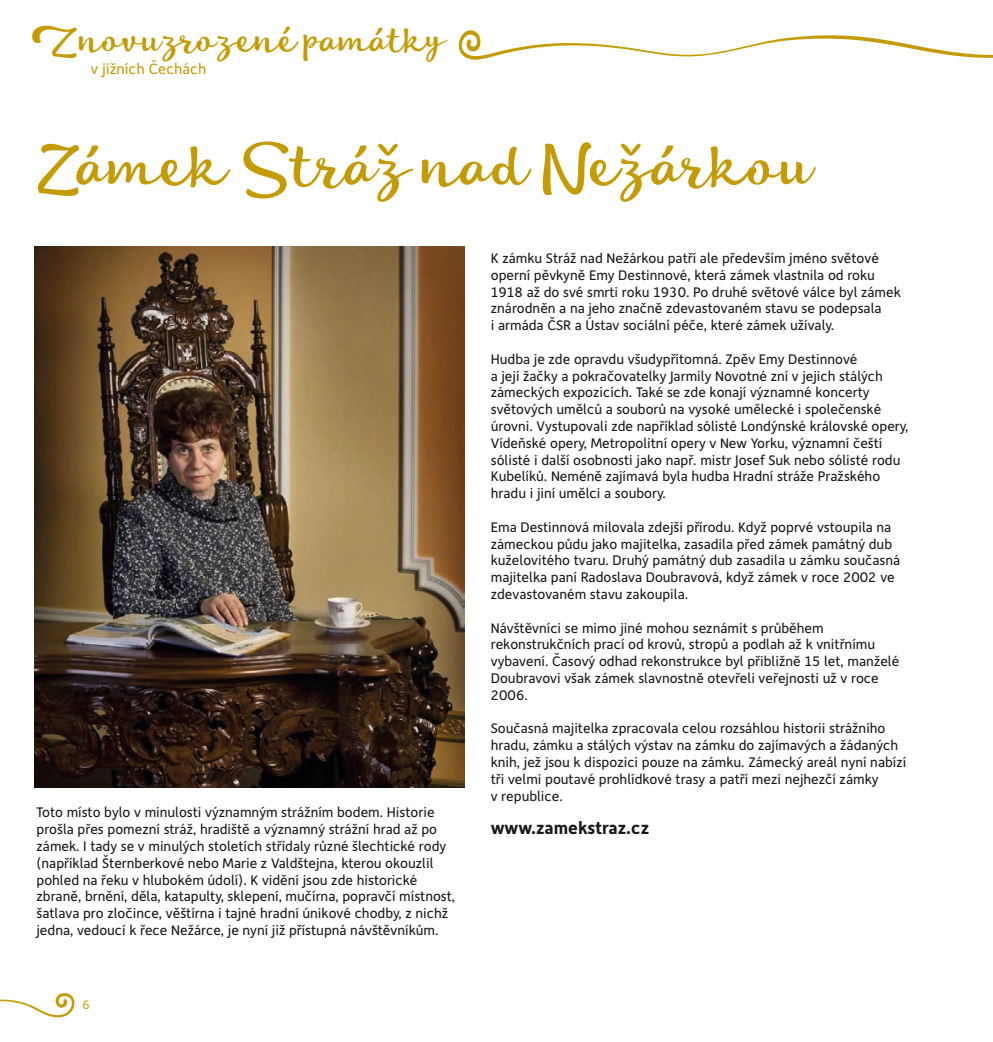
<style>
.page{position:relative;width:993px;height:1042px;background:#fff}
.page>*{position:absolute;margin:0;border:0;box-sizing:border-box;transform-origin:0 0}
.t1{font:59.85px "Lifehack";color:#c59b05}
.t2{font:35.88px "Lifehack";color:#c59b05}
.t3{font:700 17.5px "Depot";color:#181816}
.t4{font:15.05px "Depot";color:#c59b05}
.t5{font:14px/16.8px "Depot";color:#181816}
.t6{font:12.25px "Depot";color:#c59b05}
</style>
<div class="page">
<svg style="left:0;top:993px;width:75px;height:24px"></svg>
<svg style="left:458px;top:30px;width:534px;height:30px"></svg>
<img style="left:35px;top:247px;width:429px;height:540px">
<h2 class="t2" style="left:30px;top:15px;width:415px">Znovuzrozené památky</h2>
<p class="t4" style="left:91px;top:59px;width:117px">v jižních Čechách</p>
<h1 class="t1" style="left:35px;top:124px;width:779px">Zámek Stráž nad Nežárkou</h1>
<p class="t5" style="left:36px;top:804px;width:420px">Toto místo bylo v minulosti významným strážním bodem. Historie prošla přes pomezní stráž, hradiště a významný strážní hrad až po zámek. I tady se v minulých stoletích střídaly různé šlechtické rody (například Šternberkové nebo Marie z Valdštejna, kterou okouzlil pohled na řeku v hlubokém údolí). K vidění jsou zde historické zbraně, brnění, děla, katapulty, sklepení, mučírna, popravčí místnost, šatlava pro zločince, věštírna i tajné hradní únikové chodby, z nichž jedna, vedoucí k řece Nežárce, je nyní již přístupná návštěvníkům.</p>
<p class="t6" style="left:82px;top:997px;width:9px">6</p>
<p class="t5" style="left:490px;top:249px;width:411px">K zámku Stráž nad Nežárkou patří ale především jméno světové operní pěvkyně Emy Destinnové, která zámek vlastnila od roku 1918 až do své smrti roku 1930. Po druhé světové válce byl zámek znárodněn a na jeho značně zdevastovaném stavu se podepsala<br>i armáda ČSR a Ústav sociální péče, které zámek užívaly.</p>
<p class="t5" style="left:490px;top:350px;width:419px">Hudba je zde opravdu všudypřítomná. Zpěv Emy Destinnové<br>a její žačky a pokračovatelky Jarmily Novotné zní v jejich stálých zámeckých expozicích. Také se zde konají významné koncerty světových umělců a souborů na vysoké umělecké i společenské úrovni. Vystupovali zde například sólisté Londýnské královské opery, Vídeňské opery, Metropolitní opery v New Yorku, významní čeští sólisté i další osobnosti jako např. mistr Josef Suk nebo sólisté rodu Kubelíků. Neméně zajímavá byla hudba Hradní stráže Pražského hradu i jiní umělci a soubory.</p>
<p class="t5" style="left:490px;top:518px;width:411px">Ema Destinnová milovala zdejší přírodu. Když poprvé vstoupila na zámeckou půdu jako majitelka, zasadila před zámek památný dub kuželovitého tvaru. Druhý památný dub zasadila u zámku současná majitelka paní Radoslava Doubravová, když zámek v roce 2002 ve zdevastovaném stavu zakoupila.</p>
<p class="t5" style="left:490px;top:619px;width:410px">Návštěvníci se mimo jiné mohou seznámit s průběhem rekonstrukčních prací od krovů, stropů a podlah až k vnitřnímu vybavení. Časový odhad rekonstrukce byl přibližně 15 let, manželé Doubravovi však zámek slavnostně otevřeli veřejnosti už v roce 2006.</p>
<p class="t5" style="left:490px;top:720px;width:417px">Současná majitelka zpracovala celou rozsáhlou historii strážního hradu, zámku a stálých výstav na zámku do zajímavých a žádaných knih, jež jsou k dispozici pouze na zámku. Zámecký areál nyní nabízí tři velmi poutavé prohlídkové trasy a patří mezi nejhezčí zámky<br>v republice.</p>
<p class="t3" style="left:490px;top:817px;width:160px">www.zamekstraz.cz</p>
</div>
